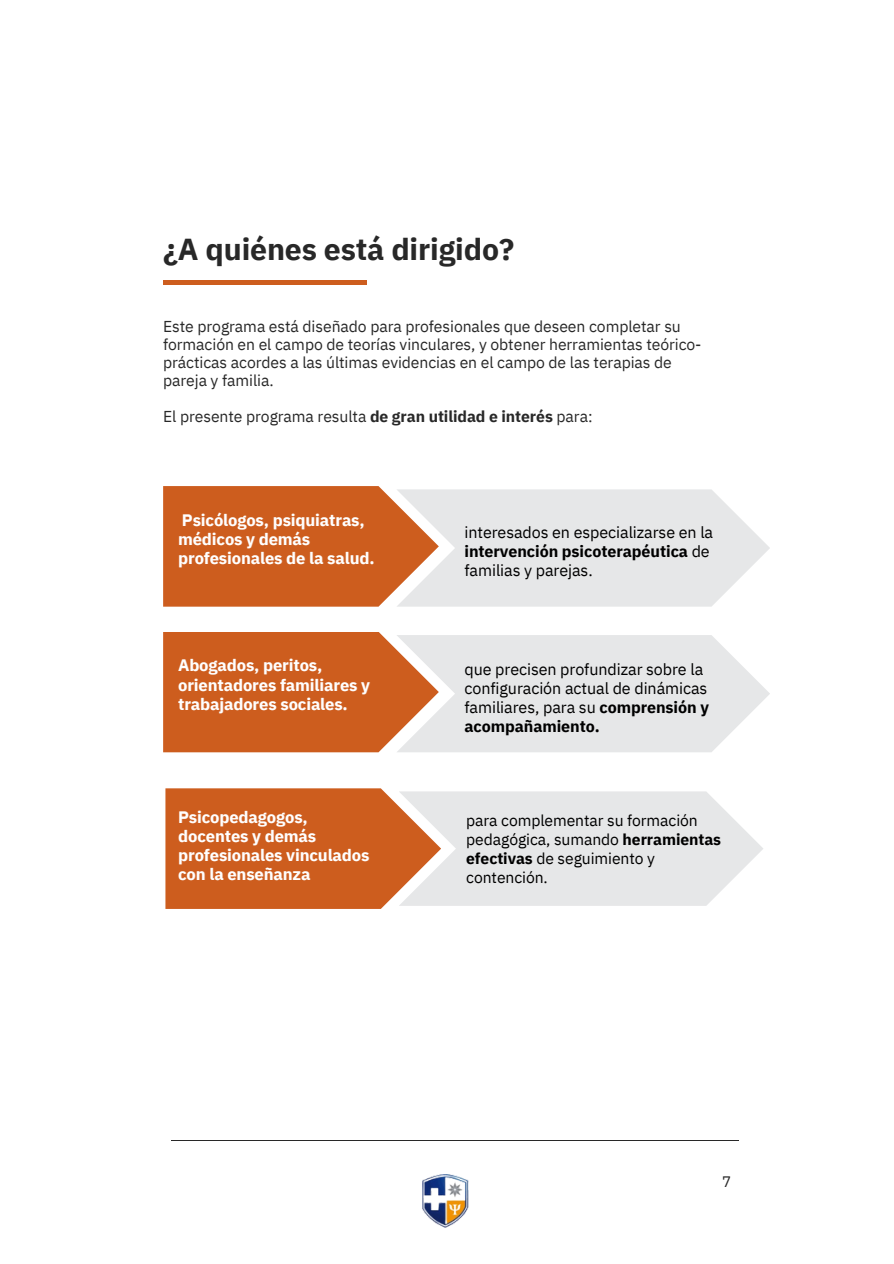
<style>
.page{position:relative;width:894px;height:1264px;background:#fff}
.page>*{position:absolute;margin:0;border:0;box-sizing:border-box;transform-origin:0 0}
.t1{font:700 30.3px "IBM Plex Sans";letter-spacing:-.005em;color:#282828}
.t2{font:700 16.5px/19.2px "IBM Plex Sans";letter-spacing:-.005em;color:#fff}
.t3{font:16.05px/19.2px "IBM Plex Sans";letter-spacing:-.005em;color:#000}
.t4{font:15.75px/18px "IBM Plex Sans";letter-spacing:-.005em;color:#282828}
.t5{font:15.75px/18.8px "IBM Plex Sans";letter-spacing:-.005em;color:#000}
.t6{font:15.15px "IBM Plex Sans";color:#282828}
.s1{font-weight:700}
</style>
<div class="page">
<hr style="left:171px;top:1139px;width:567px;height:1px;background:#282828">
<svg style="left:163px;top:632px;width:607px;height:120px;background:#deb198"></svg>
<svg style="left:165px;top:788px;width:598px;height:120px;background:#deb097"></svg>
<img style="left:422px;top:1174px;width:47px;height:54px">
<hr style="left:163px;top:280px;width:204px;height:4px;background:#cd5d1e">
<svg style="left:163px;top:486px;width:607px;height:120px;background:#deb198"></svg>
<h2 class="t1" style="left:163px;top:229px;width:352px">¿A quiénes está dirigido?</h2>
<h1 class="t4" style="left:163px;top:317px;width:540px">Este programa está diseñado para profesionales que deseen completar su formación en el campo de teorías vinculares, y obtener herramientas teórico&shy;prácticas acordes a las últimas evidencias en el campo de las terapias de pareja y familia.</h1>
<p class="t4" style="left:163px;top:407px;width:431px">El presente programa resulta <span class="s1">de gran utilidad e interés</span> para:</p>
<p class="t2" style="left:178px;top:510px;width:198px">Psicólogos, psiquiatras, médicos y demás profesionales de la salud.</p>
<p class="t2" style="left:178px;top:655px;width:146px">Abogados, peritos,</p>
<p class="t2" style="left:178px;top:674px;width:193px">orientadores familiares y</p>
<h2 class="t2" style="left:178px;top:694px;width:171px">trabajadores sociales.</h2>
<p class="t2" style="left:178px;top:807px;width:131px">Psicopedagogos,</p>
<p class="t2" style="left:178px;top:826px;width:193px">docentes y demás profesionales vinculados con la enseñanza</p>
<p class="t3" style="left:464px;top:522px;width:250px">interesados en especializarse en la <span class="s1">intervención psicoterapéutica</span> de familias y parejas.</p>
<h2 class="t3" style="left:464px;top:659px;width:246px">que precisen profundizar sobre la configuración actual de dinámicas familiares, para su <span class="s1">comprensión y acompañamiento.</span></h2>
<p class="t5" style="left:466px;top:811px;width:256px">para complementar su formación pedagógica, sumando <span class="s1">herramientas efectivas</span> de seguimiento y contención.</p>
<p class="t6" style="left:722px;top:1171px;width:11px">7</p>
</div>
